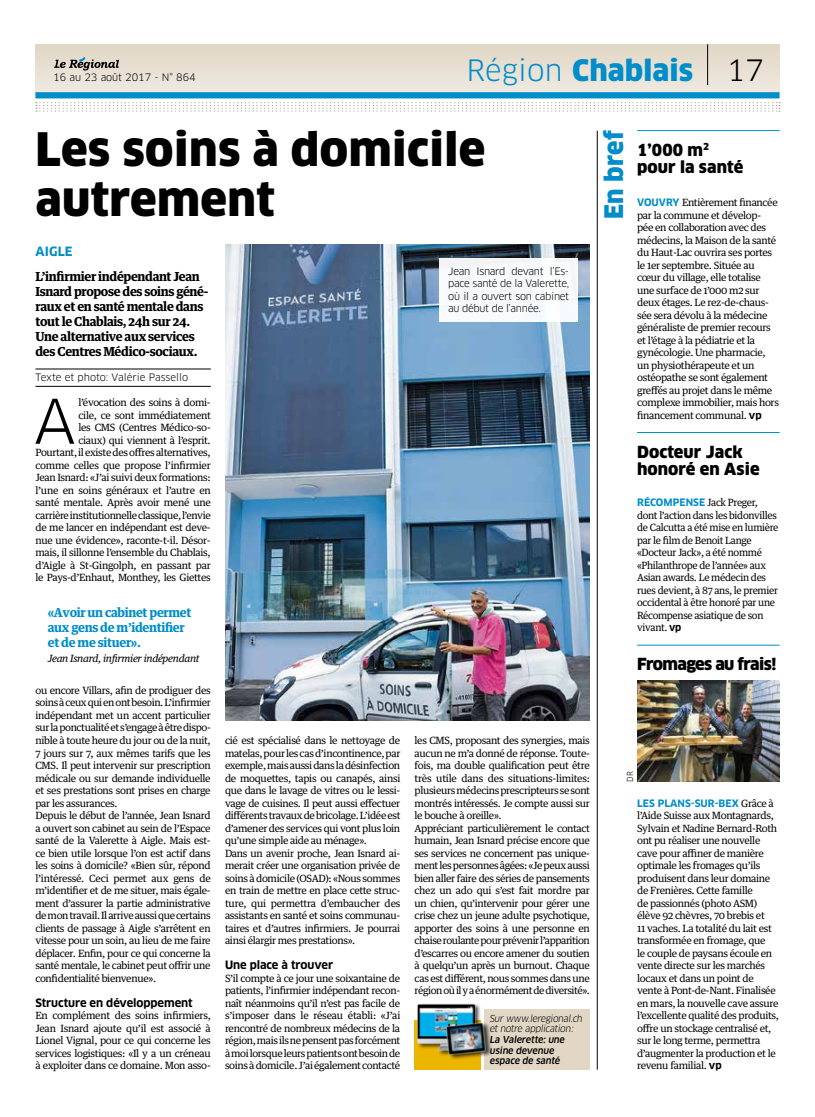
<style>
.page{position:relative;width:815px;height:1117px;background:#fff}
.page>*{position:absolute;margin:0;border:0;box-sizing:border-box;transform-origin:0 0}
.t1{font:60px "Clan OT";color:#000}
.t2{font:900 45px/50px "Clan OT";letter-spacing:.01em;color:#000}
.t3{font:900 28.75px "Clan OT";letter-spacing:.005em;color:#008dc9}
.t4{font:900 25px "Clan OT";letter-spacing:.005em;color:#008dc9}
.t5{font:900 16.25px/17.5px "Clan OT";letter-spacing:.005em;color:#000}
.t6{font:900 16.25px "Clan OT";letter-spacing:-.035em;color:#000}
.t7{font:700 12.5px/15px "Guardian Text Egyp";letter-spacing:-.03em;color:#000}
.t8{font:700 12.5px/15px "Guardian Text Egyp";letter-spacing:-.03em;color:#008dc9}
.t9{font:700 12.5px "Clan OT";letter-spacing:.01em;color:#008dc9}
.t10{font:700 11.25px "Clan OT";letter-spacing:-.005em;color:#000}
.t11{font:10px/12.5px "Guardian Text Egyp";letter-spacing:-.035em;color:#000}
.t12{font:10px/12.5px "Clan OT";letter-spacing:-.03em;color:#000;text-align:justify}
.t13{font:italic 10px "Guardian Text Egyp";letter-spacing:-.03em;color:#000}
.t14{font:10px "Clan OT";color:#000}
.t15{font:700 10px "Clan OT";letter-spacing:.005em;color:#008dc9}
.t16{font:10px "Clan OT";letter-spacing:-.005em;color:#000}
.t17{font:500 9.38px/10.6px "Clan OT";color:#000}
.t18{font:9.38px/10.6px "Clan OT";color:#000}
.t19{font:8.12px "Clan OT";color:#000;scale:.9 1}
.s1{font-weight:400}
.s2{font-weight:400;color:#000}
.s3{font-family:"Clan OT";font-weight:700;color:#008dc9}
.s4{font-family:"Clan OT";font-weight:700}
.s5{font-family:"Guardian Text Egyp";font-weight:400;color:#000}
</style>
<div class="page">
<div style="left:35px;top:44px;width:745px;height:50px;background:linear-gradient(to right,#e8e0d3,#e8e0d2)"></div>
<hr style="left:707px;top:44px;width:1px;height:41px;background:#000">
<div style="left:35px;top:92px;width:745px;height:6px;background:#008dc9"></div>
<svg style="left:54px;top:58px;width:65px;height:12px"></svg>
<svg style="left:36px;top:102px;width:744px;height:10px"></svg>
<hr style="left:597px;top:131px;width:1px;height:938px;background:#000">
<hr style="left:637px;top:130px;width:143px;height:1px;background:#008dc9">
<hr style="left:637px;top:432px;width:143px;height:1px;background:#008dc9">
<hr style="left:637px;top:644px;width:143px;height:1px;background:#008dc9">
<hr style="left:35px;top:386px;width:176px;height:1px;background:#000">
<hr style="left:35px;top:368px;width:176px;height:1px;background:#000">
<img style="left:637px;top:680px;width:143px;height:101px">
<img style="left:225px;top:244px;width:365px;height:476px">
<div style="left:439px;top:258px;width:139px;height:63px;background:#f8fafc"></div>
<div style="left:415px;top:1019px;width:66px;height:50px;background:#ecb500"></div>
<div style="left:484px;top:1008px;width:106px;height:61px;background:#e2d7c5"></div>
<div style="left:417px;top:1002px;width:64px;height:53px;background:#000;opacity:.75"></div>
<img style="left:415px;top:1002px;width:63px;height:51px">
<div style="left:446px;top:1021px;width:47px;height:38px;background:#000;opacity:.75"></div>
<img style="left:441px;top:1018px;width:51px;height:38px">
<p class="t16" style="left:53px;top:71px;width:144px">16 au 23 août 2017 - N° 864</p>
<h3 class="t3" style="left:466px;top:53px;width:299px"><span class="s1">Région</span> Chablais <span class="s2">17</span></h3>
<h2 class="t2" style="left:35px;top:125px;width:452px">Les soins à domicile autrement</h2>
<p class="t9" style="left:35px;top:244px;width:39px">AIGLE</p>
<p class="t7" style="left:35px;top:268px;width:175px">L’infirmier indépendant Jean<br>Isnard propose des soins géné&shy;raux et en santé mentale dans tout le Chablais, 24h sur 24.<br>Une alternative aux services des Centres Médico-sociaux.</p>
<p class="t14" style="left:35px;top:371px;width:154px">Texte et photo: Valérie Passello</p>
<h1 class="t1" style="left:34px;top:386px;width:43px">A</h1>
<p class="t12" style="left:448px;top:265px;width:122px">Jean Isnard devant l’Es&shy;pace santé de la Valerette, où il a ouvert son cabinet au début de l’année.</p>
<p class="t11" style="left:35px;top:395px;width:177px;text-align:right">l’évocation des soins à domi-<br>cile, ce sont immédiatement<br>les CMS (Centres Médico-so-<br>ciaux) qui viennent à l’esprit.<br>Pourtant, il existe des offres alternatives, comme celles que propose l’infirmier Jean Isnard: «J’ai suivi deux formations: l’une en soins généraux et l’autre en santé mentale. Après avoir mené une carrière institutionnelle classique, l’envie de me lancer en indépendant est deve&shy;nue une évidence», raconte-t-il. Désor&shy;mais, il sillonne l’ensemble du Chablais, d’Aigle à St-Gingolph, en passant par le Pays-d’Enhaut, Monthey, les Giettes</p>
<p class="t8" style="left:48px;top:604px;width:145px">«Avoir un cabinet permet aux gens de m’identifier et de me situer».</p>
<p class="t13" style="left:48px;top:649px;width:153px">Jean Isnard, infirmier indépendant</p>
<p class="t11" style="left:35px;top:683px;width:177px">ou encore Villars, afin de prodiguer des soins à ceux qui en ont besoin. L’infirmier indépendant met un accent particulier sur la ponctualité et s’engage à être dispo&shy;nible à toute heure du jour ou de la nuit, 7 jours sur 7, aux mêmes tarifs que les CMS. Il peut intervenir sur prescription médicale ou sur demande individuelle et ses prestations sont prises en charge par les assurances.<br>Depuis le début de l’année, Jean Isnard a ouvert son cabinet au sein de l’Espace santé de la Valerette à Aigle. Mais est&shy;ce bien utile lorsque l’on est actif dans les soins à domicile? «Bien sûr, répond l’intéressé. Ceci permet aux gens de m’identifier et de me situer, mais égale&shy;ment d’assurer la partie administrative de mon travail. Il arrive aussi que certains clients de passage à Aigle s’arrêtent en vitesse pour un soin, au lieu de me faire déplacer. Enfin, pour ce qui concerne la santé mentale, le cabinet peut offrir une confidentialité bienvenue».</p>
<p class="t10" style="left:35px;top:995px;width:159px">Structure en développement</p>
<p class="t11" style="left:35px;top:1008px;width:177px;text-align:justify">En complément des soins infirmiers, Jean Isnard ajoute qu’il est associé à Lionel Vignal, pour ce qui concerne les services logistiques: «Il y a un créneau à exploiter dans ce domaine. Mon asso-</p>
<p class="t11" style="left:225px;top:733px;width:177px">cié est spécialisé dans le nettoyage de matelas, pour les cas d’incontinence, par exemple, mais aussi dans la désinfection de moquettes, tapis ou canapés, ainsi que dans le lavage de vitres ou le lessi&shy;vage de cuisines. Il peut aussi effectuer différents travaux de bricolage. L’idée est d’amener des services qui vont plus loin qu’une simple aide au ménage».<br>Dans un avenir proche, Jean Isnard ai&shy;merait créer une organisation privée de soins à domicile (OSAD): «Nous sommes en train de mettre en place cette struc&shy;ture, qui permettra d’embaucher des assistants en santé et soins communau&shy;taires et d’autres infirmiers. Je pourrai ainsi élargir mes prestations».</p>
<p class="t10" style="left:225px;top:958px;width:110px">Une place à trouver</p>
<p class="t11" style="left:225px;top:970px;width:177px;text-align:justify">S’il compte à ce jour une soixantaine de patients, l’infirmier indépendant recon&shy;naît néanmoins qu’il n’est pas facile de s’imposer dans le réseau établi: «J’ai rencontré de nombreux médecins de la région, mais ils ne pensent pas forcément à moi lorsque leurs patients ont besoin de soins à domicile. J’ai également contacté</p>
<p class="t11" style="left:415px;top:733px;width:177px">les CMS, proposant des synergies, mais aucun ne m’a donné de réponse. Toute&shy;fois, ma double qualification peut être très utile dans des situations-limites: plusieurs médecins prescripteurs se sont montrés intéressés. Je compte aussi sur le bouche à oreille».<br>Appréciant particulièrement le contact humain, Jean Isnard précise encore que ses services ne concernent pas unique&shy;ment les personnes âgées: «Je peux aussi bien aller faire des séries de pansements chez un ado qui s’est fait mordre par un chien, qu’intervenir pour gérer une crise chez un jeune adulte psychotique, apporter des soins à une personne en chaise roulante pour prévenir l’apparition d’escarres ou encore amener du soutien à quelqu’un après un burnout. Chaque cas est différent, nous sommes dans une région où il y a énormément de diversité».</p>
<p class="t18" style="left:489px;top:1012px;width:96px">Sur www.leregional.ch et notre application:</p>
<p class="t17" style="left:489px;top:1034px;width:78px">La Valerette: une usine devenue espace de santé</p>
<h3 class="t4" style="left:599px;top:219px;width:90px;rotate:-90deg">En bref</h3>
<h3 class="t5" style="left:637px;top:141px;width:108px">1’000 m<sup>2 </sup>pour la santé</h3>
<p class="t11" style="left:637px;top:195px;width:143px"><span class="s3">VOUVRY</span> Entièrement financée par la commune et dévelop&shy;pée en collaboration avec des médecins, la Maison de la santé du Haut-Lac ouvrira ses portes le 1er septembre. Située au cœur du village, elle totalise une surface de 1’000 m2 sur deux étages. Le rez-de-chaus&shy;sée sera dévolu à la médecine généraliste de premier recours et l’étage à la pédiatrie et la gynécologie. Une pharmacie, un physiothérapeute et un ostéopathe se sont également greffés au projet dans le même complexe immobilier, mais hors financement communal. <span class="s4">vp</span></p>
<h3 class="t5" style="left:637px;top:443px;width:124px">Docteur Jack honoré en Asie</h3>
<p class="t11" style="left:637px;top:495px;width:143px"><span class="s3">RÉCOMPENSE</span> Jack Preger, dont l’action dans les bidonvilles de Calcutta a été mise en lumière par le film de Benoit Lange «Docteur Jack», a été nommé «Philanthrope de l’année» aux<br>Asian awards. Le médecin des rues devient, à 87 ans, le premier occidental à être honoré par une<br>Récompense asiatique de son vivant. <span class="s4">vp</span></p>
<h3 class="t6" style="left:637px;top:654px;width:141px">Fromages au frais!</h3>
<p class="t19" style="left:625px;top:781px;width:13px;rotate:-90deg">DR</p>
<p class="t15" style="left:637px;top:796px;width:138px">LES PLANS-SUR-BEX <span class="s5">Grâce à</span></p>
<p class="t11" style="left:637px;top:808px;width:143px">l’Aide Suisse aux Montagnards,<br>Sylvain et Nadine Bernard-Roth ont pu réaliser une nouvelle cave pour affiner de manière optimale les fromages qu’ils produisent dans leur domaine de Frenières. Cette famille<br>de passionnés (photo ASM) élève 92 chèvres, 70 brebis et<br>11 vaches. La totalité du lait est transformée en fromage, que<br>le couple de paysans écoule en vente directe sur les marchés locaux et dans un point de vente à Pont-de-Nant. Finalisée en mars, la nouvelle cave assure l’excellente qualité des produits, offre un stockage centralisé et, sur le long terme, permettra d’augmenter la production et le revenu familial. <span class="s4">vp</span></p>
</div>
